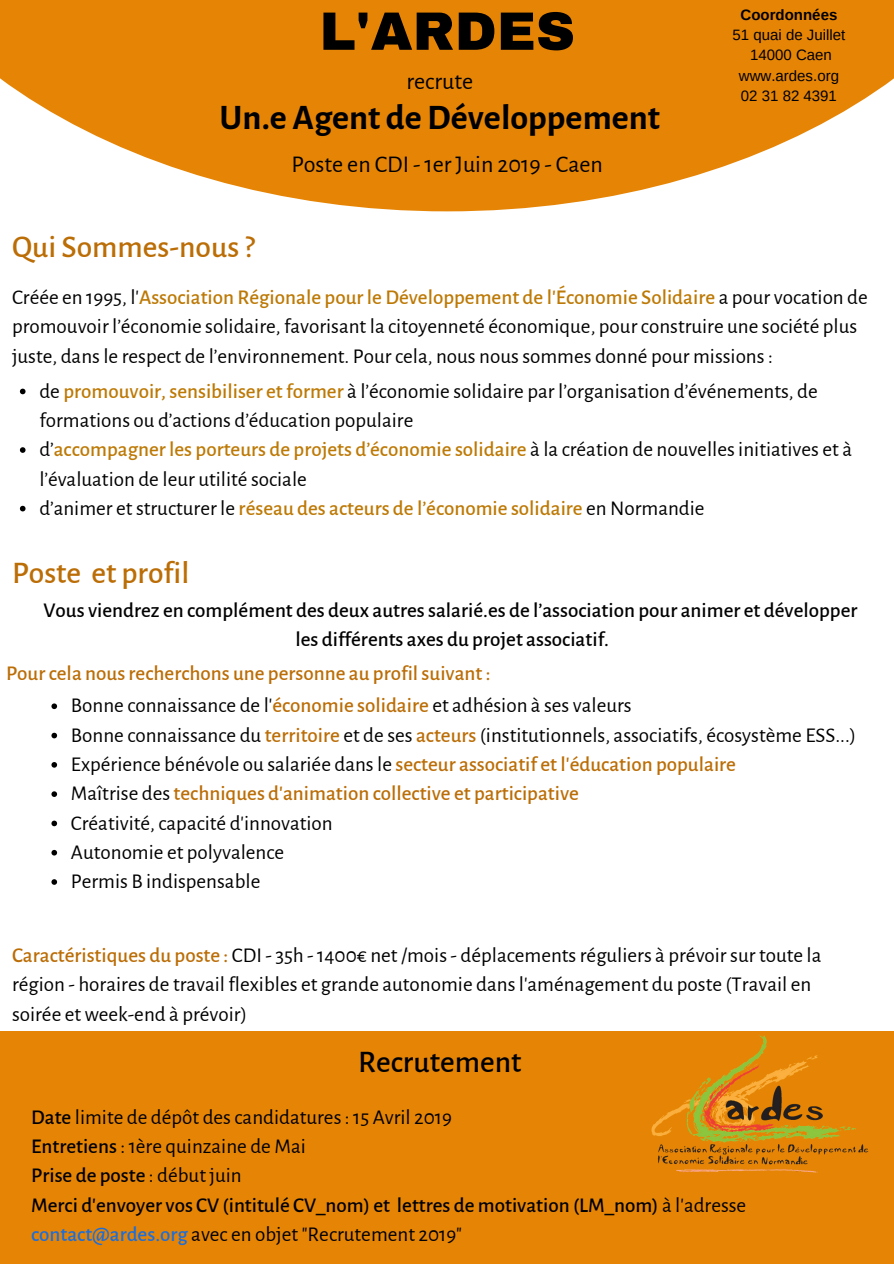
<style>
.page{position:relative;width:894px;height:1264px;background:#fff}
.page>*{position:absolute;margin:0;border:0;box-sizing:border-box;transform-origin:0 0}
.t1{font:900 54px "Archivo";color:#000}
.t2{font:700 36px "Alegreya Sans";color:#000}
.t3{font:500 31.5px "Alegreya Sans";color:#bb6d06}
.t4{font:500 31.5px "Alegreya Sans";color:#000}
.t5{font:24px "Alegreya Sans";color:#000}
.t6{font:21px/29.2px "Alegreya Sans";color:#000}
.t7{font:500 21px/29.2px "Alegreya Sans";color:#000;text-align:center}
.t8{font:500 21px/32px "Alegreya Sans";color:#bb6d06}
.t9{font:15px/20.2px "Arimo";color:#000;text-align:center}
.t10{font:700 15px "Arimo";color:#000}
.s1{font-weight:500;color:#bd7905}
.s2{font-weight:400;color:#000}
.s3{font-weight:500;color:#bb6d06}
.s4{font-weight:500}
.s5{font-weight:500;color:#1c6edb}
</style>
<div class="page">
<svg style="left:0;top:0;width:893px;height:211px;fill:#e68505"></svg>
<svg style="left:20px;top:388px;width:6px;height:6px"></svg>
<svg style="left:20px;top:447px;width:6px;height:6px"></svg>
<svg style="left:20px;top:506px;width:6px;height:5px"></svg>
<svg style="left:51px;top:703px;width:6px;height:6px"></svg>
<svg style="left:51px;top:732px;width:6px;height:6px"></svg>
<svg style="left:51px;top:762px;width:6px;height:5px"></svg>
<svg style="left:51px;top:791px;width:6px;height:6px"></svg>
<svg style="left:51px;top:820px;width:6px;height:6px"></svg>
<svg style="left:51px;top:849px;width:6px;height:6px"></svg>
<svg style="left:51px;top:879px;width:6px;height:5px"></svg>
<div style="left:0;top:1031px;width:893px;height:232px;background:#e68505"></div>
<img style="left:651px;top:1035px;width:218px;height:138px">
<h1 class="t1" style="left:319px;top:2px;width:257px">L'ARDES</h1>
<p class="t5" style="left:406px;top:68px;width:68px">recrute</p>
<h2 class="t2" style="left:219px;top:97px;width:442px">Un.e Agent deDéveloppement</h2>
<p class="t5" style="left:291px;top:150px;width:313px">Poste en CDI - 1er Juin 2019 - Caen</p>
<p class="t10" style="left:740px;top:6px;width:98px">Coordonnées</p>
<p class="t9" style="left:732px;top:25px;width:114px">51 quai de Juillet<br>14000 Caen www.ardes.org<br>02 31 82 4391</p>
<h3 class="t3" style="left:12px;top:229px;width:244px">Qui Sommes-nous ?</h3>
<p class="t6" style="left:12px;top:283px;width:857px">Créée en 1995, l'<span class="s1">Association Régionale pour le Développement de l'Économie Solidaire</span> a pour vocation de promouvoir l’économie solidaire, favorisant la citoyenneté économique, pour construire une société plus juste, dans le respect de l’environnement. Pour cela, nous nous sommes donné pour missions :</p>
<p class="t6" style="left:39px;top:377px;width:814px">de <span class="s1">promouvoir, sensibiliser et former</span> à l’économie solidaire par l’organisation d’événements, de formations ou d’actions d’éducation populaire<br>d’<span class="s1">accompagner les porteurs de projets d’économie solidaire</span> à la création de nouvelles initiatives et à l’évaluation de leur utilité sociale<br>d’animer et structurer le <span class="s1">réseau des acteurs de l’économie solidaire</span> en Normandie</p>
<h3 class="t3" style="left:12px;top:555px;width:179px">Poste et profil</h3>
<p class="t7" style="left:44px;top:595px;width:815px">Vous viendrez en complément des deux autres salarié.es de l’association pour animer et développer les différents axes du projet associatif.</p>
<p class="t8" style="left:71px;top:658px;width:562px;text-indent:-65px">Pour cela nous recherchons une personne au profil suivant :<br><span class="s2">Bonne connaissance de l'</span>économie solidaire <span class="s2">et adhésion à ses valeurs</span></p>
<p class="t6" style="left:71px;top:720px;width:786px">Bonne connaissance du <span class="s3">territoire</span> et de ses <span class="s3">acteurs</span> (institutionnels, associatifs, écosystème ESS...)<br>Expérience bénévole ou salariée dans le <span class="s3">secteur associatif et l'éducation populaire<br></span>Maîtrise des <span class="s3">techniques d'animation collective et participative<br></span>Créativité, capacité d'innovation<br>Autonomie et polyvalence<br>Permis B indispensable</p>
<p class="t6" style="left:12px;top:941px;width:810px"><span class="s3">Caractéristiques du poste :</span> CDI - 35h - 1400€ net /mois - déplacements réguliers à prévoir sur toute la région - horaires de travail flexibles et grande autonomie dans l'aménagement du poste (Travail en soirée et week-end à prévoir)</p>
<h3 class="t4" style="left:358px;top:1043px;width:165px">Recrutement</h3>
<p class="t6" style="left:31px;top:1102px;width:716px"><span class="s4">Date</span> limite de dépôt des candidatures : 15 Avril 2019<br><span class="s4">Entretiens</span> : 1ère quinzaine de Mai<br><span class="s4">Prise de poste</span> : début juin<br><span class="s4">Merci d'envoyer vos CV (intitulé CV_nom) et lettres de motivation (LM_nom)</span> à l'adresse <span class="s5">contact@ardes.org</span> avec en objet "Recrutement 2019"</p>
</div>
